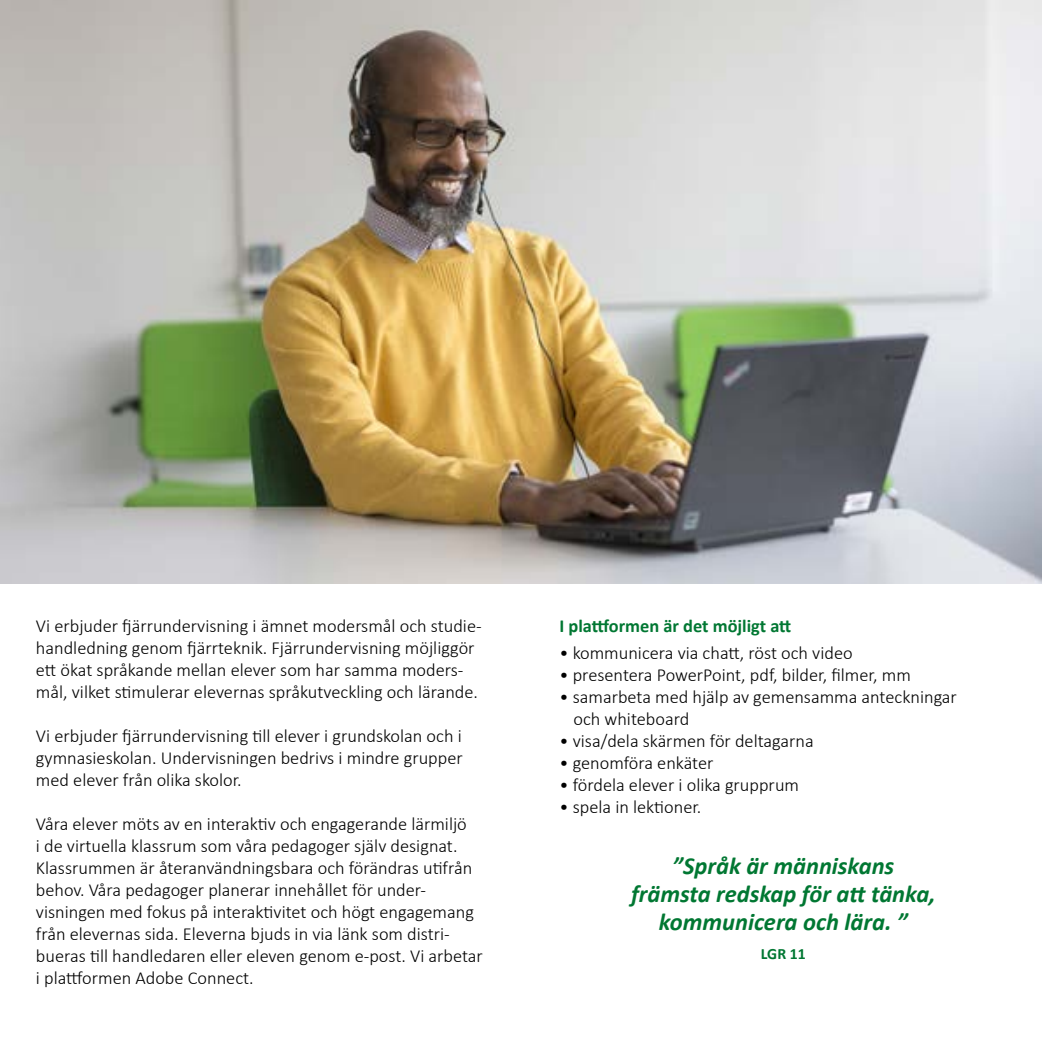
<style>
.page{position:relative;width:1042px;height:1042px;background:#fff}
.page>*{position:absolute;margin:0;border:0;box-sizing:border-box;transform-origin:0 0}
.t1{font:italic 700 24.5px/28px "Calibri";color:#007732;text-align:center}
.t2{font:300 18.38px/22.1px "Calibri";color:#000}
.t3{font:700 18.38px "Calibri";color:#007732}
.t4{font:700 15.75px "Calibri";color:#007732}
</style>
<div class="page">
<img style="left:0;top:0;width:1042px;height:583px">
<p class="t2" style="left:36px;top:614px;width:447px">Vi erbjuder fjärrundervisning i ämnet modersmål och studie&shy;handledning genom fjärrteknik. Fjärrundervisning möjliggör ett ökat språkande mellan elever som har samma moders&shy;mål, vilket stimulerar elevernas språkutveckling och lärande.</p>
<p class="t2" style="left:36px;top:724px;width:428px;text-align:justify">Vi erbjuder fjärrundervisning till elever i grundskolan och i gymnasieskolan. Undervisningen bedrivs i mindre grupper med elever från olika skolor.</p>
<p class="t2" style="left:36px;top:813px;width:448px">Våra elever möts av en interaktiv och engagerande lärmiljö<br>i de virtuella klassrum som våra pedagoger själv designat.<br>Klassrummen är återanvändningsbara och förändras utifrån behov. Våra pedagoger planerar innehållet för under&shy;visningen med fokus på interaktivitet och högt engagemang från elevernas sida. Eleverna bjuds in via länk som distri&shy;bueras till handledaren eller eleven genom e-post. Vi arbetar i plattformen Adobe Connect.</p>
<p class="t3" style="left:559px;top:612px;width:233px">I plattformen är det möjligt att</p>
<p class="t2" style="left:559px;top:641px;width:295px">• kommunicera via chatt, röst och video</p>
<p class="t2" style="left:559px;top:663px;width:353px">• presentera PowerPoint, pdf, bilder, filmer, mm</p>
<p class="t2" style="left:573px;top:685px;width:385px;text-indent:-14px">• samarbeta med hjälp av gemensamma anteckningar och whiteboard</p>
<p class="t2" style="left:559px;top:729px;width:256px">• visa/dela skärmen för deltagarna</p>
<p class="t2" style="left:559px;top:751px;width:155px">• genomföra enkäter</p>
<p class="t2" style="left:559px;top:773px;width:241px">• fördela elever i olika grupprum</p>
<p class="t2" style="left:559px;top:795px;width:143px">• spela in lektioner.</p>
<h1 class="t1" style="left:631px;top:851px;width:306px">”Språk är människans främsta redskap för att tänka, kommunicera och lära. ”</h1>
<p class="t4" style="left:761px;top:943px;width:46px">LGR 11</p>
</div>
